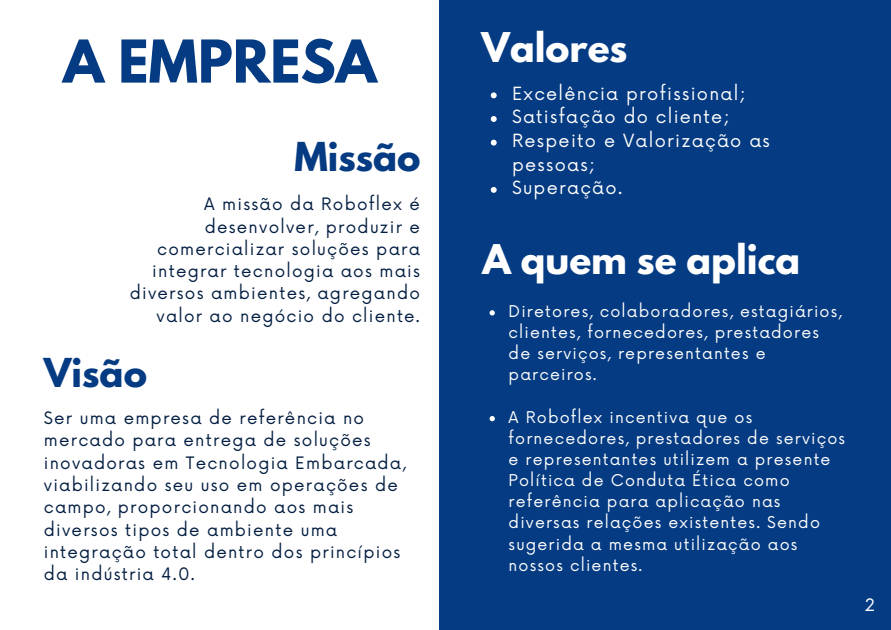
<style>
.page{position:relative;width:891px;height:630px;background:#fff}
.page>*{position:absolute;margin:0;border:0;box-sizing:border-box;transform-origin:0 0}
.t1{font:700 52.4px "League Spartan";color:#053b82}
.t2{font:700 36.4px "League Spartan";color:#fff}
.t3{font:700 35.2px "League Spartan";color:#053b82}
.t4{font:17.6px/23.6px "Now";letter-spacing:.075em;color:#fff}
.t5{font:16.8px/22.4px "Now";letter-spacing:.075em;color:#031e42;text-align:right}
.t6{font:16.8px "Now";color:#fff}
.t7{font:16px/21.2px "Now";letter-spacing:.075em;color:#fff}
</style>
<div class="page">
<div style="left:439px;top:0;width:452px;height:630px;background:#053b82"></div>
<svg style="left:491px;top:92px;width:6px;height:6px"></svg>
<svg style="left:491px;top:116px;width:6px;height:6px"></svg>
<svg style="left:491px;top:140px;width:6px;height:6px"></svg>
<svg style="left:491px;top:187px;width:6px;height:6px"></svg>
<svg style="left:490px;top:310px;width:5px;height:6px"></svg>
<svg style="left:490px;top:416px;width:5px;height:5px"></svg>
<h1 class="t1" style="left:63px;top:35px;width:315px">A EMPRESA</h1>
<h3 class="t3" style="left:294px;top:139px;width:128px">Missão</h3>
<p class="t5" style="left:130px;top:194px;width:292px">A missão da Roboflex é desenvolver, produzir e comercializar soluções para integrar tecnologia aos mais diversos ambientes, agregando valor ao negócio do cliente.</p>
<h3 class="t3" style="left:44px;top:355px;width:105px">Visão</h3>
<p class="t5" style="left:44px;top:408px;width:364px;text-align:left">Ser uma empresa de referência no mercado para entrega de soluções inovadoras em Tecnologia Embarcada, viabilizando seu uso em operações de campo, proporcionando aos mais diversos tipos de ambiente uma integração total dentro dos princípios da indústria 4.0.</p>
<h2 class="t2" style="left:482px;top:29px;width:147px">Valores</h2>
<p class="t4" style="left:512px;top:83px;width:259px">Excelência profissional;<br>Satisfação do cliente;<br>Respeito e Valorização as pessoas;<br>Superação.</p>
<h2 class="t2" style="left:482px;top:241px;width:319px">A quem se aplica</h2>
<p class="t7" style="left:509px;top:301px;width:335px">Diretores, colaboradores, estagiários, clientes, fornecedores, prestadores de serviços, representantes e parceiros.</p>
<p class="t7" style="left:509px;top:407px;width:338px">A Roboflex incentiva que os fornecedores, prestadores de serviços e representantes utilizem a presente<br>Política de Conduta Ética como referência para aplicação nas diversas relações existentes. Sendo sugerida a mesma utilização aos nossos clientes.</p>
<p class="t6" style="left:865px;top:596px;width:12px">2</p>
</div>
